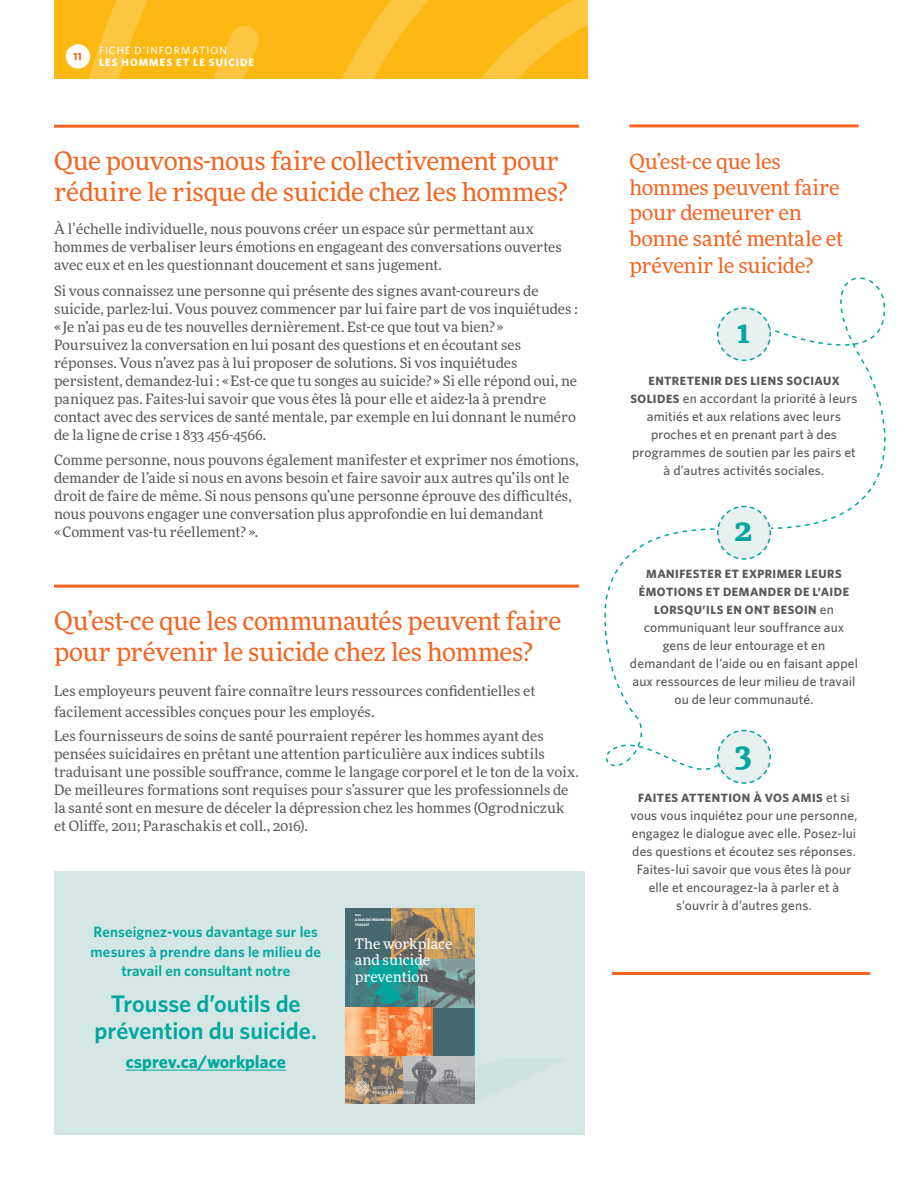
<style>
.page{position:relative;width:918px;height:1188px;background:#fff}
.page>*{position:absolute;margin:0;border:0;box-sizing:border-box;transform-origin:0 0}
.t1{font:700 33px "More Pro";color:#00a79e}
.t2{font:25.5px/31.5px "More Pro";letter-spacing:-.01em;color:#f26522}
.t3{font:600 24px/27px "Whitney HTF";letter-spacing:-.005em;color:#00a79e;text-align:center}
.t4{font:21px/25.8px "More Pro";letter-spacing:-.01em;color:#f26522}
.t5{font:700 18px "Whitney HTF";color:#00a79e}
.t6{font:600 15px/19.5px "Whitney HTF";letter-spacing:.005em;color:#00a79e;text-align:center}
.t7{font:14.55px/16.5px "More Pro";color:#fff}
.t8{font:14.25px/18px "More Pro";color:#58595b}
.t9{font:500 13.5px/18px "Whitney HTF";letter-spacing:.01em;color:#58595b;text-align:center}
.t10{font:700 12px/18px "Whitney HTF";letter-spacing:.04em;color:#58595b;text-align:center}
.t11{font:700 10.5px "Whitney HTF";letter-spacing:.105em;color:#fff}
.t12{font:500 10.5px "Whitney HTF";letter-spacing:.105em;color:#fff}
.t13{font:700 10.5px "Whitney HTF";color:#f26522}
.t14{font:700 3.45px/4.9px "Whitney HTF";color:#fff}
.s1{font-weight:700;font-size:12px}
.s2{font-weight:500;font-size:13.5px}
</style>
<div class="page">
<svg style="left:54px;top:0;width:534px;height:79px;background:#fdbc1d"></svg>
<div style="left:66px;top:44px;width:24px;height:25px;background:#fff;border-radius:50%"></div>
<div style="left:54px;top:872px;width:531px;height:264px;background:#d4e7e5"></div>
<hr style="left:629px;top:124px;width:230px;height:3px;background:#f26522">
<hr style="left:54px;top:125px;width:525px;height:3px;background:#f26522">
<hr style="left:54px;top:585px;width:525px;height:3px;background:#f26522">
<hr style="left:126px;top:1070px;width:160px;height:1px;background:#00a79e">
<img style="left:390px;top:909px;width:84px;height:51px">
<img style="left:345px;top:960px;width:73px;height:48px">
<svg style="left:418px;top:960px;width:56px;height:48px;background:#718484"></svg>
<img style="left:402px;top:1055px;width:72px;height:3px">
<svg style="left:345px;top:1055px;width:57px;height:49px"></svg>
<img style="left:345px;top:1008px;width:88px;height:47px">
<div style="left:433px;top:1008px;width:41px;height:47px;background:#46686f"></div>
<div style="left:345px;top:909px;width:45px;height:51px;background:#46686f"></div>
<svg style="left:348px;top:1058px;width:127px;height:46px;background:#989189"></svg>
<svg style="left:604px;top:277px;width:282px;height:507px"></svg>
<hr style="left:612px;top:972px;width:258px;height:3px;background:#f26522">
<p class="t13" style="left:73px;top:50px;width:10px">11</p>
<p class="t12" style="left:99px;top:44px;width:129px">FICHE D’INFORMATION</p>
<p class="t11" style="left:99px;top:56px;width:157px">LES HOMMES ET LE SUICIDE</p>
<h2 class="t2" style="left:54px;top:144px;width:515px">Que pouvons-nous faire collectivement pour réduire le risque de suicide chez les hommes?</h2>
<p class="t8" style="left:54px;top:219px;width:509px">À l’échelle individuelle, nous pouvons créer un espace sûr permettant aux hommes de verbaliser leurs émotions en engageant des conversations ouvertes avec eux et en les questionnant doucement et sans jugement.</p>
<p class="t8" style="left:54px;top:281px;width:525px">Si vous connaissez une personne qui présente des signes avant-coureurs de suicide, parlez-lui. Vous pouvez commencer par lui faire part de vos inquiétudes : « Je n’ai pas eu de tes nouvelles dernièrement. Est-ce que tout va bien? » Poursuivez la conversation en lui posant des questions et en écoutant ses réponses. Vous n’avez pas à lui proposer de solutions. Si vos inquiétudes persistent, demandez-lui : « Est-ce que tu songes au suicide? » Si elle répond oui, ne paniquez pas. Faites-lui savoir que vous êtes là pour elle et aidez-la à prendre contact avec des services de santé mentale, par exemple en lui donnant le numéro de la ligne de crise 1 833 456-4566.</p>
<p class="t8" style="left:54px;top:450px;width:526px">Comme personne, nous pouvons également manifester et exprimer nos émotions, demander de l’aide si nous en avons besoin et faire savoir aux autres qu’ils ont le droit de faire de même. Si nous pensons qu’une personne éprouve des difcultés, nous pouvons engager une conversation plus approfondie en lui demandant<br>« Comment vas-tu réellement? ».</p>
<h2 class="t2" style="left:54px;top:604px;width:509px">Qu’est-ce que les communautés peuvent faire pour prévenir le suicide chez les hommes?</h2>
<p class="t8" style="left:54px;top:679px;width:483px;line-height:21px">Les employeurs peuvent faire connaître leurs ressources confdentielles et facilement accessibles conçues pour les employés.</p>
<p class="t8" style="left:54px;top:726px;width:526px">Les fournisseurs de soins de santé pourraient repérer les hommes ayant des pensées suicidaires en prêtant une attention particulière aux indices subtils traduisant une possible soufrance, comme le langage corporel et le ton de la voix.<br>De meilleures formations sont requises pour s’assurer que les professionnels de la santé sont en mesure de déceler la dépression chez les hommes (Ogrodniczuk et Olife, 2011; Paraschakis et coll., 2016).</p>
<p class="t6" style="left:91px;top:922px;width:232px">Renseignez-vous davantage sur les mesures à prendre dans le milieu de travail en consultant notre</p>
<h2 class="t3" style="left:95px;top:990px;width:224px">Trousse d’outils de prévention du suicide.</h2>
<h3 class="t5" style="left:126px;top:1051px;width:161px">csprev.ca/workplace</h3>
<p class="t14" style="left:355px;top:917px;width:40px">A SUICIDE PREVENTION<br>TOOLKIT</p>
<p class="t7" style="left:355px;top:935px;width:99px">The workplace and suicide prevention</p>
<h3 class="t4" style="left:629px;top:148px;width:216px">Qu’est-ce que les hommes peuvent faire pour demeurer en bonne santé mentale et prévenir le suicide?</h3>
<h1 class="t1" style="left:737px;top:306px;width:15px">1</h1>
<p class="t10" style="left:648px;top:372px;width:193px">ENTRETENIR DES LIENS SOCIAUX</p>
<p class="t9" style="left:630px;top:389px;width:229px"><span class="s1">SOLIDES</span> en accordant la priorité à leurs amitiés et aux relations avec leurs proches et en prenant part à des programmes de soutien par les pairs et à d’autres activités sociales.</p>
<h1 class="t1" style="left:734px;top:504px;width:19px">2</h1>
<p class="t10" style="left:639px;top:564px;width:212px">MANIFESTER ET EXPRIMER LEURS<br>ÉMOTIONS ET DEMANDER DE L’AIDE<br>LORSQU’ILS EN ONT BESOIN <span class="s2">en</span></p>
<p class="t9" style="left:630px;top:618px;width:230px">communiquant leur souffrance aux gens de leur entourage et en demandant de l’aide ou en faisant appel aux ressources de leur milieu de travail ou de leur communauté.</p>
<h1 class="t1" style="left:735px;top:728px;width:18px">3</h1>
<p class="t10" style="left:638px;top:788px;width:213px">FAITES ATTENTION À VOS AMIS <span class="s2">et si</span></p>
<p class="t9" style="left:630px;top:806px;width:229px">vous vous inquiétez pour une personne, engagez le dialogue avec elle. Posez-lui des questions et écoutez ses réponses.<br>Faites-lui savoir que vous êtes là pour elle et encouragez-la à parler et à s’ouvrir à d’autres gens.</p>
</div>
